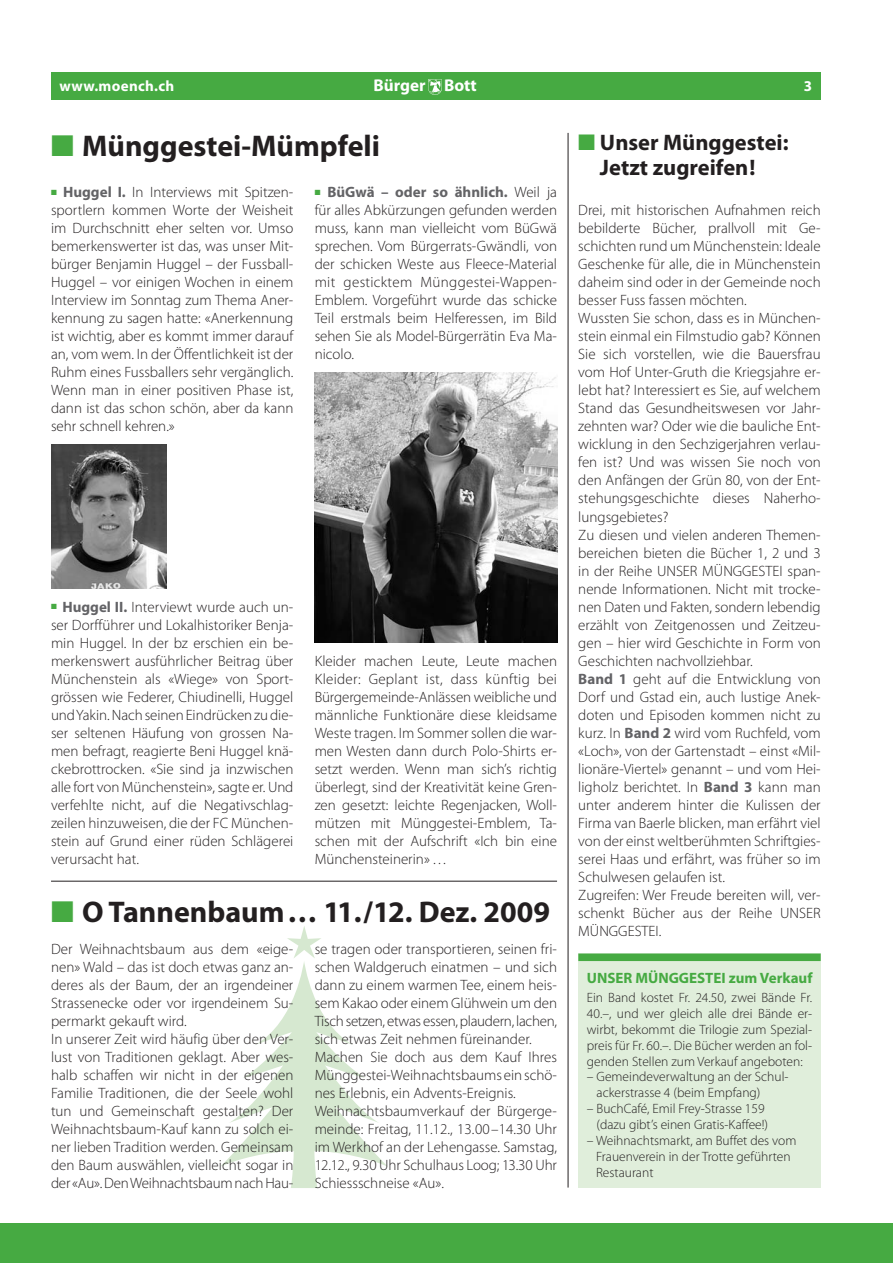
<style>
.page{position:relative;width:893px;height:1263px;background:#fff}
.page>*{position:absolute;margin:0;border:0;box-sizing:border-box;transform-origin:0 0}
.t1{font:700 30px "Myriad Pro";color:#231f20}
.t2{font:700 22.5px/25.5px "Myriad Pro";color:#231f20;text-align:center}
.t3{font:700 17.1px "Myriad Pro";color:#fff}
.t4{font:300 15px/18px "Myriad Pro";color:#231f20;text-align:justify}
.t5{font:700 15px "Myriad Pro";color:#46aa42}
.t6{font:700 15px "Myriad Pro";letter-spacing:.02em;color:#fff}
.t7{font:300 13.5px/15.9px "Myriad Pro";color:#231f20}
.s1{color:#46aa42}
.s2{font-weight:700;color:#636366}
</style>
<div class="page">
<div style="left:0;top:1223px;width:893px;height:40px;background:#46aa42"></div>
<div style="left:51px;top:72px;width:770px;height:28px;background:#46aa42"></div>
<img style="left:428px;top:80px;width:13px;height:15px">
<svg style="left:221px;top:926px;width:167px;height:262px"></svg>
<img style="left:51px;top:445px;width:115px;height:144px">
<hr style="left:568px;top:133px;width:1px;height:1054px;background:#231f20">
<img style="left:315px;top:373px;width:242px;height:270px">
<div style="left:578px;top:953px;width:243px;height:234px;background:#e0eedb"></div>
<div style="left:578px;top:953px;width:243px;height:8px;background:#46aa42"></div>
<hr style="left:51px;top:881px;width:506px;height:1px;background:#231f20">
<p class="t6" style="left:60px;top:81px;width:116px">www.moench.ch</p>
<p class="t3" style="left:373px;top:79px;width:105px">Bürger Bott</p>
<p class="t6" style="left:804px;top:81px;width:10px">3</p>
<h1 class="t1" style="left:51px;top:134px;width:331px"><span class="s1">■</span> Münggestei-Mümpfeli</h1>
<h2 class="t2" style="left:578px;top:132px;width:212px"><span class="s1">■</span> Unser Münggestei:<br>Jetzt zugreifen!</h2>
<p class="t4" style="left:578px;top:203px;width:244px;text-align:left">Drei, mit historischen Aufnahmen reich bebilderte Bücher, prallvoll mit Ge&shy;schichten rund um Münchenstein: Ideale Geschenke für alle, die in Münchenstein daheim sind oder in der Gemeinde noch besser Fuss fassen möchten.<br>Wussten Sie schon, dass es in München&shy;stein einmal ein Filmstudio gab? Können Sie sich vorstellen, wie die Bauersfrau vom Hof Unter-Gruth die Kriegsjahre er&shy;lebt hat? Interessiert es Sie, auf welchem Stand das Gesundheitswesen vor Jahr&shy;zehnten war? Oder wie die bauliche Ent&shy;wicklung in den Sechzigerjahren verlau&shy;fen ist? Und was wissen Sie noch von den Anfängen der Grün 80, von der Ent&shy;stehungsgeschichte dieses Naherho&shy;lungs gebietes?<br>Zu diesen und vielen anderen Themen&shy;bereichen bieten die Bücher 1, 2 und 3 in der Reihe UNSER MÜNGGESTEI span&shy;nende Informationen. Nicht mit trocke&shy;nen Daten und Fakten, sondern lebendig erzählt von Zeitgenossen und Zeitzeu&shy;gen – hier wird Geschichte in Form von Geschichten nachvollziehbar.<br><span class="s2">Band 1</span> geht auf die Entwicklung von Dorf und Gstad ein, auch lustige Anek&shy;doten und Episoden kommen nicht zu kurz. In <span class="s2">Band 2</span> wird vom Ruchfeld, vom «Loch», von der Gartenstadt – einst «Mil&shy;lionäre-Viertel» genannt – und vom Hei&shy;ligholz berichtet. In <span class="s2">Band 3</span> kann man unter anderem hinter die Kulissen der Firma van Baerle blicken, man erfährt viel von der einst weltberühmten Schriftgies&shy;serei Haas und erfährt, was früher so im Schulwesen gelaufen ist.<br>Zugreifen: Wer Freude bereiten will, ver&shy;schenkt Bücher aus der Reihe UNSER MÜNGGESTEI.</p>
<p class="t5" style="left:587px;top:972px;width:227px">UNSER MÜNGGESTEI zum Verkauf</p>
<p class="t7" style="left:587px;top:990px;width:227px;text-align:justify">Ein Band kostet Fr. 24.50, zwei Bände Fr.<br>40.–, und wer gleich alle drei Bände er&shy;wirbt, bekommt die Trilogie zum Spezial&shy;preis für Fr. 60.–. Die Bücher werden an fol&shy;genden Stellen zum Verkauf angeboten:</p>
<p class="t7" style="left:596px;top:1070px;width:193px;text-indent:-10px">– Gemeindeverwaltung an der Schul&shy;ackerstrasse 4 (beim Empfang)</p>
<p class="t7" style="left:587px;top:1102px;width:183px;text-align:right">– BuchCafé, Emil Frey-Strasse 159 (dazu gibt’s einen Gratis-Kaffee!)</p>
<p class="t7" style="left:596px;top:1134px;width:202px;text-indent:-9px">– Weihnachtsmarkt, am Buffet des vom<br>Frauenverein in der Trotte geführten<br>Restaurant</p>
<p class="t4" style="left:51px;top:185px;width:244px"><sup>■</sup> <span class="s2">Huggel I.</span> In Interviews mit Spitzen&shy;sportlern kommen Worte der Weisheit im Durchschnitt eher selten vor. Umso bemerkenswerter ist das, was unser Mit&shy;bürger Benjamin Huggel – der Fussball-Huggel – vor einigen Wochen in einem Interview im Sonntag zum Thema Aner&shy;kennung zu sagen hatte: «Anerkennung ist wichtig, aber es kommt immer darauf an, vom wem. In der Öffentlichkeit ist der Ruhm eines Fussballers sehr vergänglich.<br>Wenn man in einer positiven Phase ist, dann ist das schon schön, aber da kann sehr schnell kehren.»</p>
<p class="t4" style="left:315px;top:185px;width:244px"><sup>■</sup> <span class="s2">BüGwä – oder so ähnlich.</span> Weil ja für alles Abkürzungen gefunden werden muss, kann man vielleicht vom BüGwä sprechen. Vom Bürgerrats-Gwändli, von der schicken Weste aus Fleece-Material mit gesticktem Münggestei-Wappen-Emblem. Vorgeführt wurde das schicke Teil erstmals beim Helferessen, im Bild sehen Sie als Model-Bürgerrätin Eva Ma&shy;nicolo.</p>
<p class="t4" style="left:51px;top:599px;width:244px"><sup>■</sup> <span class="s2">Huggel II.</span> Interviewt wurde auch un&shy;ser Dorfführer und Lokalhistoriker Benja&shy;min Huggel. In der bz erschien ein be&shy;merkenswert ausführlicher Beitrag über Münchenstein als «Wiege» von Sport&shy;grössen wie Federer, Chiudinelli, Huggel und Yakin. Nach seinen Eindrücken zu die&shy;ser seltenen Häufung von grossen Na&shy;men befragt, reagierte Beni Huggel knä&shy;ckebrottrocken. «Sie sind ja inzwischen alle fort von Münchenstein», sagte er. Und verfehlte nicht, auf die Negativschlag&shy;zeilen hinzuweisen, die der FC München&shy;stein auf Grund einer rüden Schlägerei verursacht hat.</p>
<p class="t4" style="left:315px;top:653px;width:244px">Kleider machen Leute, Leute machen Kleider: Geplant ist, dass künftig bei Bürgergemeinde-Anlässen weibliche und männliche Funktionäre diese kleidsame Weste tragen. Im Sommer sollen die war&shy;men Westen dann durch Polo-Shirts er&shy;setzt werden. Wenn man sich’s richtig überlegt, sind der Kreativität keine Gren&shy;zen gesetzt: leichte Regenjacken, Woll&shy;mützen mit Münggestei-Emblem, Ta&shy;schen mit der Aufschrift «Ich bin eine Münchensteinerin» …</p>
<h1 class="t1" style="left:51px;top:901px;width:501px"><span class="s1">■</span> O Tannenbaum… 11./12. Dez. 2009</h1>
<p class="t4" style="left:51px;top:941px;width:244px;text-align:left">Der Weihnachtsbaum aus dem «eige&shy;nen» Wald – das ist doch etwas ganz an&shy;deres als der Baum, der an irgendeiner Strassenecke oder vor irgendeinem Su&shy;permarkt gekauft wird.<br>In unserer Zeit wird häufig über den Ver&shy;lust von Traditionen geklagt. Aber wes&shy;halb schaffen wir nicht in der eigenen Familie Traditionen, die der Seele wohl tun und Gemeinschaft gestalten? Der Weihnachtsbaum-Kauf kann zu solch ei&shy;ner lieben Tradition werden. Gemeinsam den Baum auswählen, vielleicht sogar in der «Au». Den Weihnachtsbaum nach Hau-</p>
<p class="t4" style="left:315px;top:941px;width:244px;text-align:left">se tragen oder transportieren, seinen fri&shy;schen Waldgeruch einatmen – und sich dann zu einem warmen Tee, einem heis&shy;sem Kakao oder einem Glühwein um den Tisch setzen, etwas essen, plaudern, lachen, sich etwas Zeit nehmen füreinander.<br>Machen Sie doch aus dem Kauf Ihres Münggestei-Weihnachtsbaums ein schö&shy;nes Erlebnis, ein Advents-Ereignis.<br>Weihnachtsbaumverkauf der Bürgerge&shy;meinde: Freitag, 11.12., 13.00–14.30 Uhr im Werkhof an der Lehengasse. Samstag, 12.12., 9.30 Uhr Schulhaus Loog; 13.30 Uhr Schiessschneise «Au».</p>
</div>
